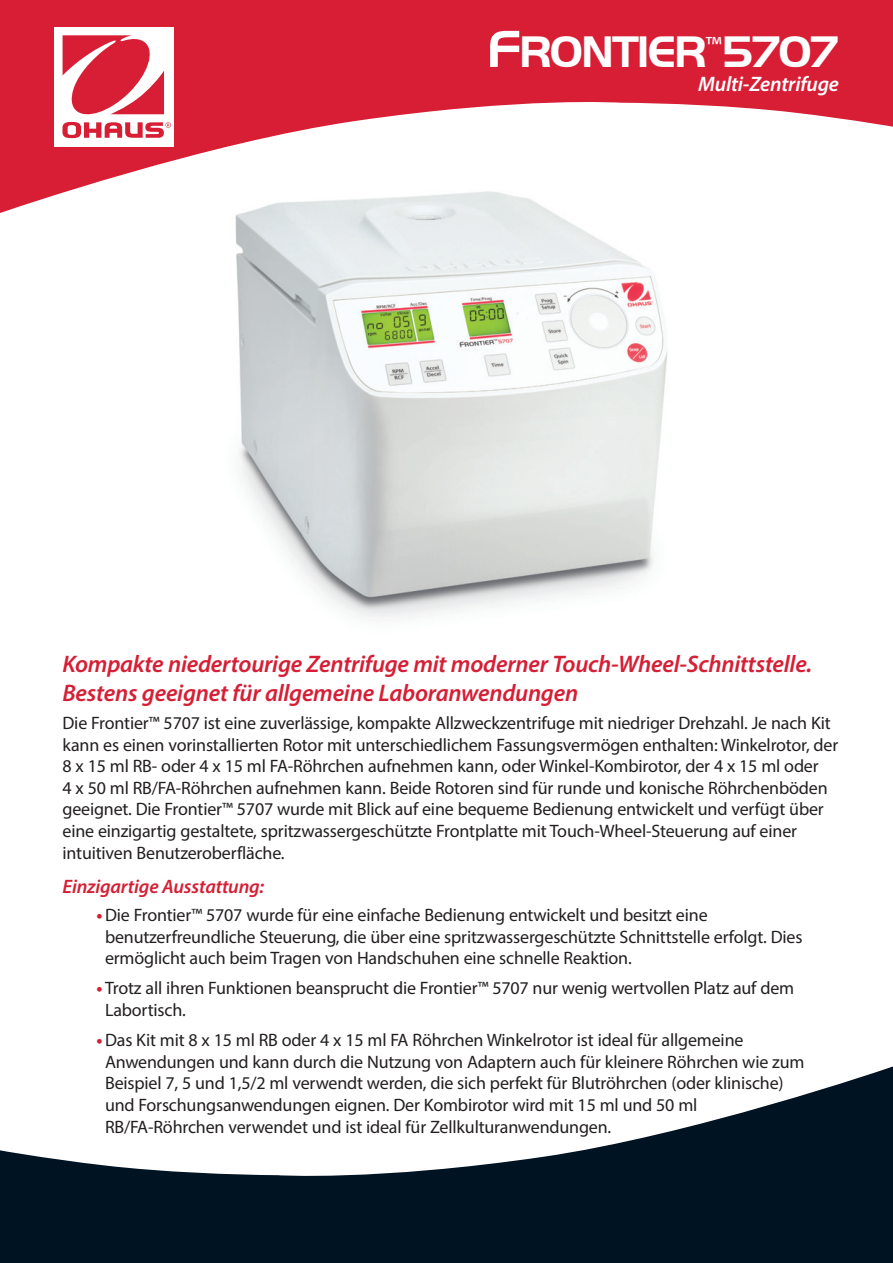
<style>
.page{position:relative;width:893px;height:1263px;background:#fff}
.page>*{position:absolute;margin:0;border:0;box-sizing:border-box;transform-origin:0 0}
.t1{font:700 45.9px "Handel Got D";letter-spacing:-.04em;color:#fff}
.t2{font:italic 600 24px/28.8px "Myriad Pro";letter-spacing:-.01em;color:#d61e34}
.t3{font:italic 600 21px "Myriad Pro";letter-spacing:-.01em;color:#fff}
.t4{font:italic 600 19.5px "Myriad Pro";letter-spacing:-.01em;color:#d61e34}
.t5{font:18px/21.6px "Myriad Pro";letter-spacing:-.01em;color:#231f20}
.s1{font-size:54px}
.s2{font-weight:700;color:#d61e34}
</style>
<div class="page">
<img style="left:235px;top:220px;width:433px;height:399px">
<svg style="left:0;top:1066px;width:893px;height:197px;fill:#001322"></svg>
<svg style="left:0;top:0;width:893px;height:220px;fill:#d71e35"></svg>
<div style="left:54px;top:27px;width:120px;height:119px;background:#fff"></div>
<svg style="left:62px;top:35px;width:109px;height:103px"></svg>
<h1 class="t1" style="left:487px;top:26px;width:354px"><span class="s1">F</span>RONTIER<sup>™</sup>5707</h1>
<p class="t3" style="left:698px;top:70px;width:142px">Multi-Zentrifuge</p>
<h2 class="t2" style="left:63px;top:649px;width:751px">Kompakte niedertourige Zentrifuge mit moderner Touch-Wheel-Schnittstelle.<br>Bestens geeignet für allgemeine Laboranwendungen</h2>
<p class="t5" style="left:63px;top:712px;width:777px">Die Frontier™ 5707 ist eine zuverlässige, kompakte Allzweckzentrifuge mit niedriger Drehzahl. Je nach Kit kann es einen vorinstallierten Rotor mit unterschiedlichem Fassungsvermögen enthalten: Winkelrotor, der 8 x 15 ml RB- oder 4 x 15 ml FA-Röhrchen aufnehmen kann, oder Winkel-Kombirotor, der 4 x 15 ml oder<br>4 x 50 ml RB/FA-Röhrchen aufnehmen kann. Beide Rotoren sind für runde und konische Röhrchenböden geeignet. Die Frontier™ 5707 wurde mit Blick auf eine bequeme Bedienung entwickelt und verfügt über eine einzigartig gestaltete, spritzwassergeschützte Frontplatte mit Touch-Wheel-Steuerung auf einer intuitiven Benutzeroberfläche.</p>
<p class="t4" style="left:63px;top:874px;width:203px">Einzigartige Ausstattung:</p>
<p class="t5" style="left:105px;top:904px;width:699px;text-indent:-9px"><span class="s2">•</span>Die Frontier™ 5707 wurde für eine einfache Bedienung entwickelt und besitzt eine benutzerfreundliche Steuerung, die über eine spritzwassergeschützte Schnittstelle erfolgt. Dies ermöglicht auch beim Tragen von Handschuhen eine schnelle Reaktion.</p>
<p class="t5" style="left:105px;top:977px;width:691px;text-indent:-9px"><span class="s2">•</span> Trotz all ihren Funktionen beansprucht die Frontier™ 5707 nur wenig wertvollen Platz auf dem<br>Labortisch.</p>
<p class="t5" style="left:105px;top:1029px;width:701px;text-indent:-9px"><span class="s2">•</span>Das Kit mit 8 x 15 ml RB oder 4 x 15 ml FA Röhrchen Winkelrotor ist ideal für allgemeine Anwendungen und kann durch die Nutzung von Adaptern auch für kleinere Röhrchen wie zum Beispiel 7, 5 und 1,5/2 ml verwendt werden, die sich perfekt für Blutröhrchen (oder klinische) und Forschungsanwendungen eignen. Der Kombirotor wird mit 15 ml und 50 ml RB/FA-Röhrchen verwendet und ist ideal für Zellkulturanwendungen.</p>
</div>
